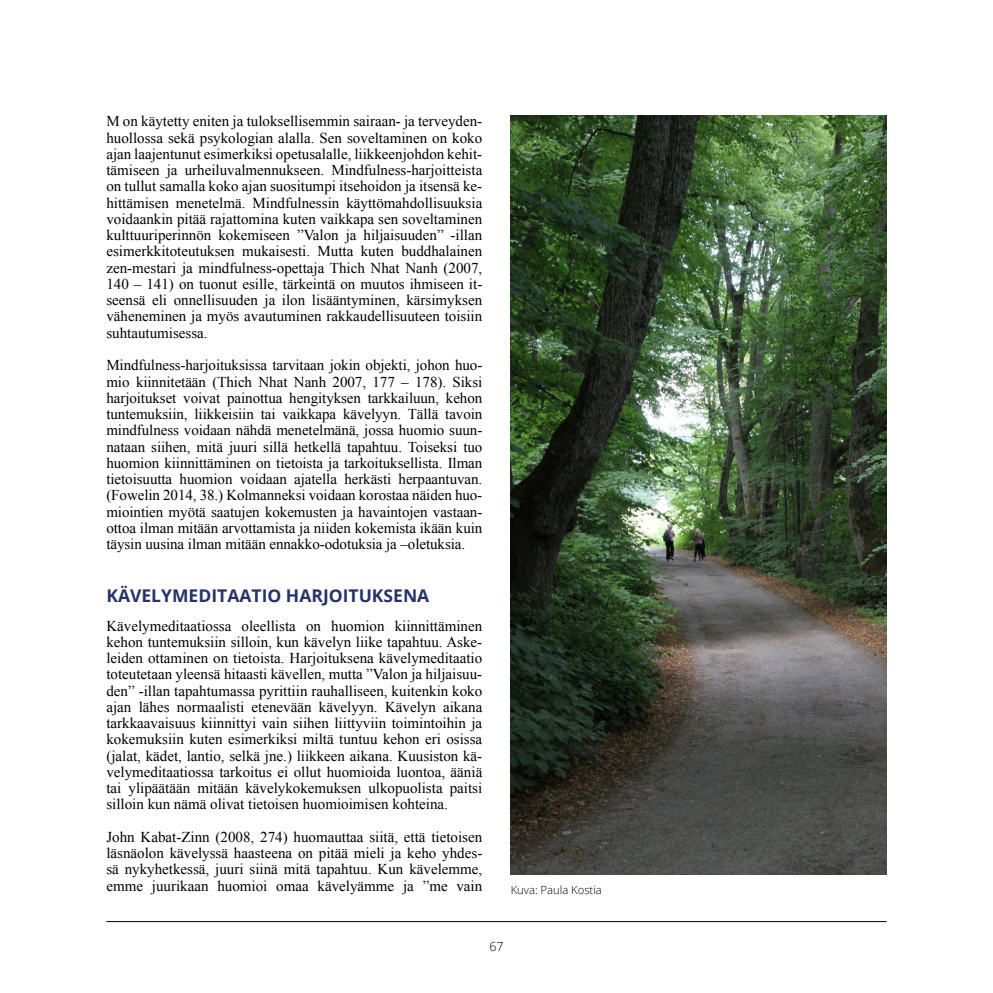
<style>
.page{position:relative;width:993px;height:993px;background:#fff}
.page>*{position:absolute;margin:0;border:0;box-sizing:border-box;transform-origin:0 0}
.t1{font:700 17.5px "Open Sans";color:#263369}
.t2{font:15px/16.2px "Times New Roman";color:#000;text-align:justify}
.t3{font:300 12.5px "Open Sans";color:#000}
.t4{font:300 11.25px "Open Sans";color:#000}
</style>
<div class="page">
<hr style="left:106px;top:921px;width:780px;height:1px;background:#000">
<img style="left:510px;top:115px;width:376px;height:758px">
<p class="t2" style="left:106px;top:113px;width:377px">M on käytetty eniten ja tuloksellisemmin sairaan- ja terveyden&shy;huollossa sekä psykologian alalla. Sen soveltaminen on koko ajan laajentunut esimerkiksi opetusalalle, liikkeenjohdon kehit&shy;tämiseen ja urheiluvalmennukseen. Mindfulness-harjoitteista on tullut samalla koko ajan suositumpi itsehoidon ja itsensä ke&shy;hittämisen menetelmä. Mindfulnessin käyttömahdollisuuksia voidaankin pitää rajattomina kuten vaikkapa sen soveltaminen kulttuuriperinnön kokemiseen ”Valon ja hiljaisuuden” -illan esimerkkitoteutuksen mukaisesti. Mutta kuten buddhalainen zen-mestari ja mindfulness-opettaja Thich Nhat Nanh (2007, 140 – 141) on tuonut esille, tärkeintä on muutos ihmiseen it&shy;seensä eli onnellisuuden ja ilon lisääntyminen, kärsimyksen väheneminen ja myös avautuminen rakkaudellisuuteen toisiin suhtautumisessa.</p>
<p class="t2" style="left:106px;top:357px;width:377px">Mindfulness-harjoituksissa tarvitaan jokin objekti, johon huo&shy;mio kiinnitetään (Thich Nhat Nanh 2007, 177 – 178). Siksi harjoitukset voivat painottua hengityksen tarkkailuun, kehon tuntemuksiin, liikkeisiin tai vaikkapa kävelyyn. Tällä tavoin mindfulness voidaan nähdä menetelmänä, jossa huomio suun&shy;nataan siihen, mitä juuri sillä hetkellä tapahtuu. Toiseksi tuo huomion kiinnittäminen on tietoista ja tarkoituksellista. Ilman tietoisuutta huomion voidaan ajatella herkästi herpaantuvan. (Fowelin 2014, 38.) Kolmanneksi voidaan korostaa näiden huo&shy;miointien myötä saatujen kokemusten ja havaintojen vastaan&shy;ottoa ilman mitään arvottamista ja niiden kokemista ikään kuin täysin uusina ilman mitään ennakko-odotuksia ja –oletuksia.</p>
<p class="t1" style="left:106px;top:583px;width:324px">KÄVELYMEDITAATIO HARJOITUKSENA</p>
<p class="t2" style="left:106px;top:617px;width:377px">Kävelymeditaatiossa oleellista on huomion kiinnittäminen kehon tuntemuksiin silloin, kun kävelyn liike tapahtuu. Aske&shy;leiden ottaminen on tietoista. Harjoituksena kävelymeditaatio toteutetaan yleensä hitaasti kävellen, mutta ”Valon ja hiljaisuu&shy;den” -illan tapahtumassa pyrittiin rauhalliseen, kuitenkin koko ajan lähes normaalisti etenevään kävelyyn. Kävelyn aikana tarkkaavaisuus kiinnittyi vain siihen liittyviin toimintoihin ja kokemuksiin kuten esimerkiksi miltä tuntuu kehon eri osissa (jalat, kädet, lantio, selkä jne.) liikkeen aikana. Kuusiston kä&shy;velymeditaatiossa tarkoitus ei ollut huomioida luontoa, ääniä tai ylipäätään mitään kävelykokemuksen ulkopuolista paitsi silloin kun nämä olivat tietoisen huomioimisen kohteina.</p>
<p class="t2" style="left:106px;top:828px;width:377px">John Kabat-Zinn (2008, 274) huomauttaa siitä, että tietoisen läsnäolon kävelyssä haasteena on pitää mieli ja keho yhdes&shy;sä nykyhetkessä, juuri siinä mitä tapahtuu. Kun kävelemme, emme juurikaan huomioi omaa kävelyämme ja ”me vain</p>
<p class="t4" style="left:510px;top:882px;width:93px">Kuva: Paula Kostia</p>
<p class="t3" style="left:489px;top:937px;width:16px">67</p>
</div>
